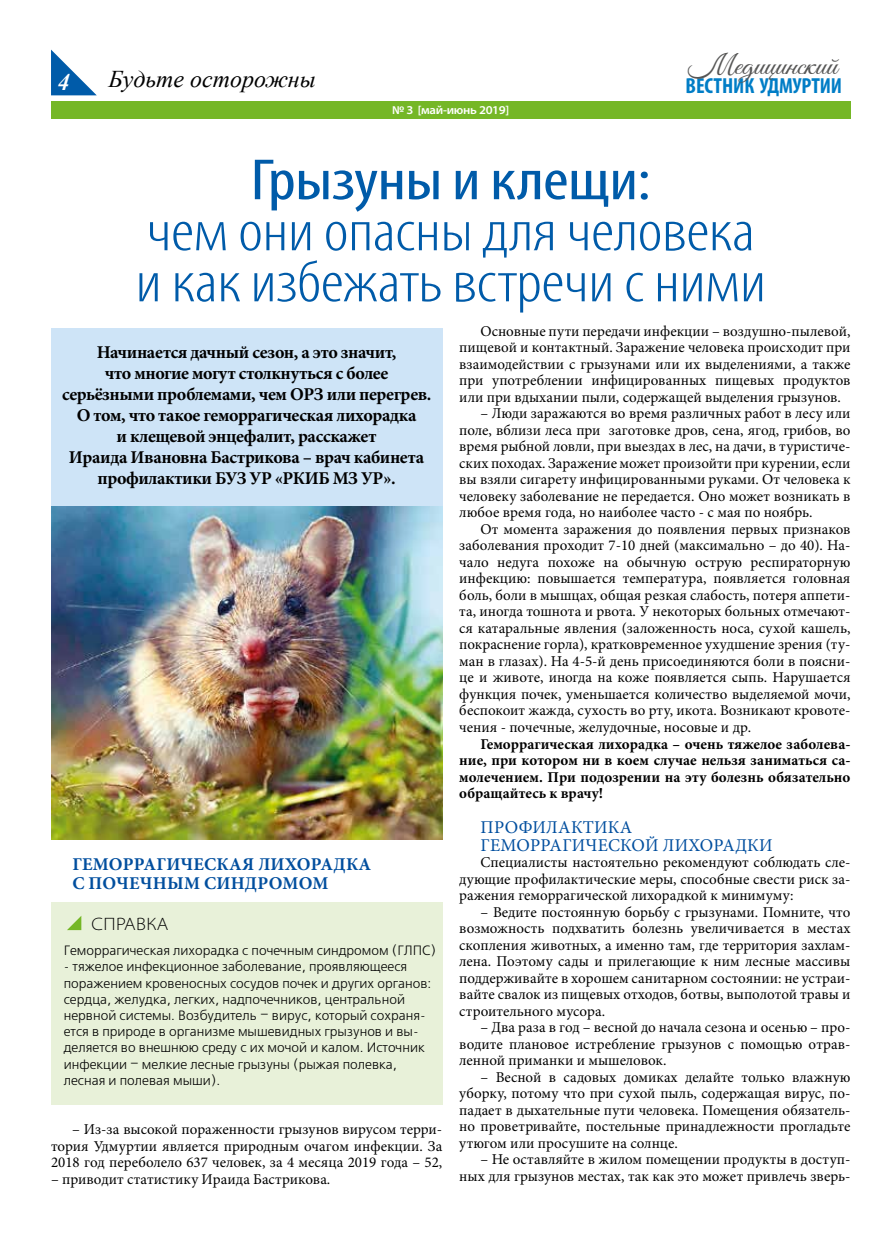
<style>
.page{position:relative;width:893px;height:1234px;background:#fff}
.page>*{position:absolute;margin:0;border:0;box-sizing:border-box;transform-origin:0 0}
.t1{font:300 condensed 58.5px/51px "Myriad Pro";letter-spacing:-.01em;color:#005ba9;scale:1.2 1}
.t2{font:condensed 58.5px "Myriad Pro";letter-spacing:-.01em;color:#005ba9;scale:1.2 1}
.t3{font:27.9px "Good Vibes Pro";color:#565655;scale:1.1 1}
.t4{font:italic 24px "Times New Roman";color:#000}
.t5{font:italic 700 24px "Times New Roman";color:#fff}
.t6{font:700 condensed 21.9px "Myriad Pro";letter-spacing:-.005em;color:#007dc6}
.t7{font:700 18px/21px "Minion Pro";letter-spacing:-.025em;color:#000;text-align:center}
.t8{font:700 18px/18px "Minion Pro";letter-spacing:.01em;color:#004e9e}
.t9{font:18px/18px "Minion Pro";letter-spacing:.01em;color:#004e9e}
.t10{font:300 semi-expanded 18px "Myriad Pro";letter-spacing:.02em;color:#000}
.t11{font:15px/16.5px "Minion Pro";color:#000;text-align:justify}
.t12{font:700 15px/16.5px "Minion Pro";color:#000;text-align:justify}
.t13{font:13.5px/16.2px "Free Set C";color:#000}
.t14{font:600 semi-expanded 12px "Myriad Pro";letter-spacing:-.025em;color:#fff}
</style>
<div class="page">
<svg style="left:51px;top:50px;width:46px;height:45px"></svg>
<div style="left:51px;top:101px;width:799px;height:17px;background:#75b726"></div>
<div style="left:51px;top:902px;width:391px;height:202px;background:#e8f1d9"></div>
<img style="left:51px;top:505px;width:391px;height:334px">
<div style="left:51px;top:328px;width:391px;height:177px;background:#cee4f7"></div>
<svg style="left:68px;top:916px;width:13px;height:13px"></svg>
<h3 class="t5" style="left:58px;top:65px;width:13px">4</h3>
<h3 class="t4" style="left:109px;top:62px;width:209px">Будьте осторожны</h3>
<p class="t14" style="left:392px;top:103px;width:119px">№ 3 [май-июнь 2019]</p>
<h2 class="t3" style="left:688px;top:48px;width:137px">Медицинский</h2>
<h3 class="t6" style="left:686px;top:72px;width:158px">ВЕСТНИК УДМУРТИИ</h3>
<h1 class="t2" style="left:251px;top:144px;width:335px">Грызуны и клещи:</h1>
<h1 class="t1" style="left:135px;top:207px;width:527px">чем они опасны для человека и как избежать встречи с ними</h1>
<p class="t7" style="left:62px;top:341px;width:371px">Начинается дачный сезон, а это значит,<br>что многие могут столкнуться с более серьёзными проблемами, чем ОРЗ или перегрев.<br>О том, что такое геморрагическая лихорадка<br>и клещевой энцефалит, расскажет<br>Ираида Ивановна Бастрикова – врач кабинета профилактики БУЗ УР «РКИБ МЗ УР».</p>
<p class="t11" style="left:459px;top:322px;width:393px;text-indent:21px">Основные пути передачи инфекции – воздушно-пылевой, пищевой и контактный. Заражение человека происходит при взаимодействии с грызунами или их выделениями, а также при употреблении инфицированных пищевых продуктов или при вдыхании пыли, содержащей выделения грызунов.</p>
<p class="t11" style="left:459px;top:405px;width:393px;text-indent:21px">– Люди заражаются во время различных работ в лесу или поле, вблизи леса при заготовке дров, сена, ягод, грибов, во время рыбной ловли, при выездах в лес, на дачи, в туристиче&shy;ских походах. Заражение может произойти при курении, если вы взяли сигарету инфицированными руками. От человека к человеку заболевание не передается. Оно может возникать в любое время года, но наиболее часто - с мая по ноябрь.</p>
<p class="t11" style="left:459px;top:520px;width:393px;text-indent:21px">От момента заражения до появления первых признаков заболевания проходит 7-10 дней (максимально – до 40). На&shy;чало недуга похоже на обычную острую респираторную инфекцию: повышается температура, появляется головная боль, боли в мышцах, общая резкая слабость, потеря аппети&shy;та, иногда тошнота и рвота. У некоторых больных отмечают&shy;ся катаральные явления (заложенность носа, сухой кашель, покраснение горла), кратковременное ухудшение зрения (ту&shy;ман в глазах). На 4-5-й день присоединяются боли в поясни&shy;це и животе, иногда на коже появляется сыпь. Нарушается функция почек, уменьшается количество выделяемой мочи, беспокоит жажда, сухость во рту, икота. Возникают кровоте&shy;чения - почечные, желудочные, носовые и др.</p>
<p class="t12" style="left:459px;top:735px;width:393px;text-indent:21px">Геморрагическая лихорадка – очень тяжелое заболева&shy;ние, при котором ни в коем случае нельзя заниматься са&shy;молечением. При подозрении на эту болезнь обязательно обращайтесь к врачу!</p>
<p class="t9" style="left:481px;top:817px;width:294px">ПРОФИЛАКТИКА<br>ГЕМОРРАГИЧЕСКОЙ ЛИХОРАДКИ</p>
<p class="t11" style="left:459px;top:853px;width:393px;text-indent:21px">Специалисты настоятельно рекомендуют соблюдать сле&shy;дующие профилактические меры, способные свести риск за&shy;ражения геморрагической лихорадкой к минимуму:</p>
<p class="t11" style="left:459px;top:903px;width:393px;text-indent:21px">– Ведите постоянную борьбу с грызунами. Помните, что возможность подхватить болезнь увеличивается в местах скопления животных, а именно там, где территория захлам&shy;лена. Поэтому сады и прилегающие к ним лесные массивы поддерживайте в хорошем санитарном состоянии: не устраи&shy;вайте свалок из пищевых отходов, ботвы, выполотой травы и строительного мусора.</p>
<p class="t11" style="left:459px;top:1018px;width:393px;text-indent:21px">– Два раза в год – весной до начала сезона и осенью – про&shy;водите плановое истребление грызунов с помощью отрав&shy;ленной приманки и мышеловок.</p>
<p class="t11" style="left:459px;top:1068px;width:393px;text-indent:21px">– Весной в садовых домиках делайте только влажную уборку, потому что при сухой пыль, содержащая вирус, по&shy;падает в дыхательные пути человека. Помещения обязатель&shy;но проветривайте, постельные принадлежности прогладьте утюгом или просушите на солнце.</p>
<p class="t11" style="left:459px;top:1150px;width:393px;text-align:right">– Не оставляйте в жилом помещении продукты в доступ&shy;ных для грызунов местах, так как это может привлечь зверь-</p>
<p class="t8" style="left:72px;top:855px;width:300px">ГЕМОРРАГИЧЕСКАЯ ЛИХОРАДКА<br>С ПОЧЕЧНЫМ СИНДРОМОМ</p>
<p class="t10" style="left:92px;top:914px;width:78px">СПРАВКА</p>
<p class="t13" style="left:64px;top:942px;width:374px">Геморрагическая лихорадка с почечным синдромом (ГЛПС)</p>
<p class="t13" style="left:64px;top:959px;width:369px">- тяжелое инфекционное заболевание, проявляющееся поражением кровеносных сосудов почек и других органов: сердца, желудка, легких, надпочечников, центральной нервной системы. Возбудитель – вирус, который сохраня&shy;ется в природе в организме мышевидных грызунов и вы&shy;деляется во внешнюю среду с их мочой и калом. Источник инфекции – мелкие лесные грызуны (рыжая полевка, лесная и полевая мыши).</p>
<p class="t11" style="left:51px;top:1121px;width:393px;text-indent:21px">– Из-за высокой пораженности грызунов вирусом терри&shy;тория Удмуртии является природным очагом инфекции. За 2018 год переболело 637 человек, за 4 месяца 2019 года – 52,</p>
<p class="t11" style="left:51px;top:1170px;width:281px">– приводит статистику Ираида Бастрикова.</p>
</div>
